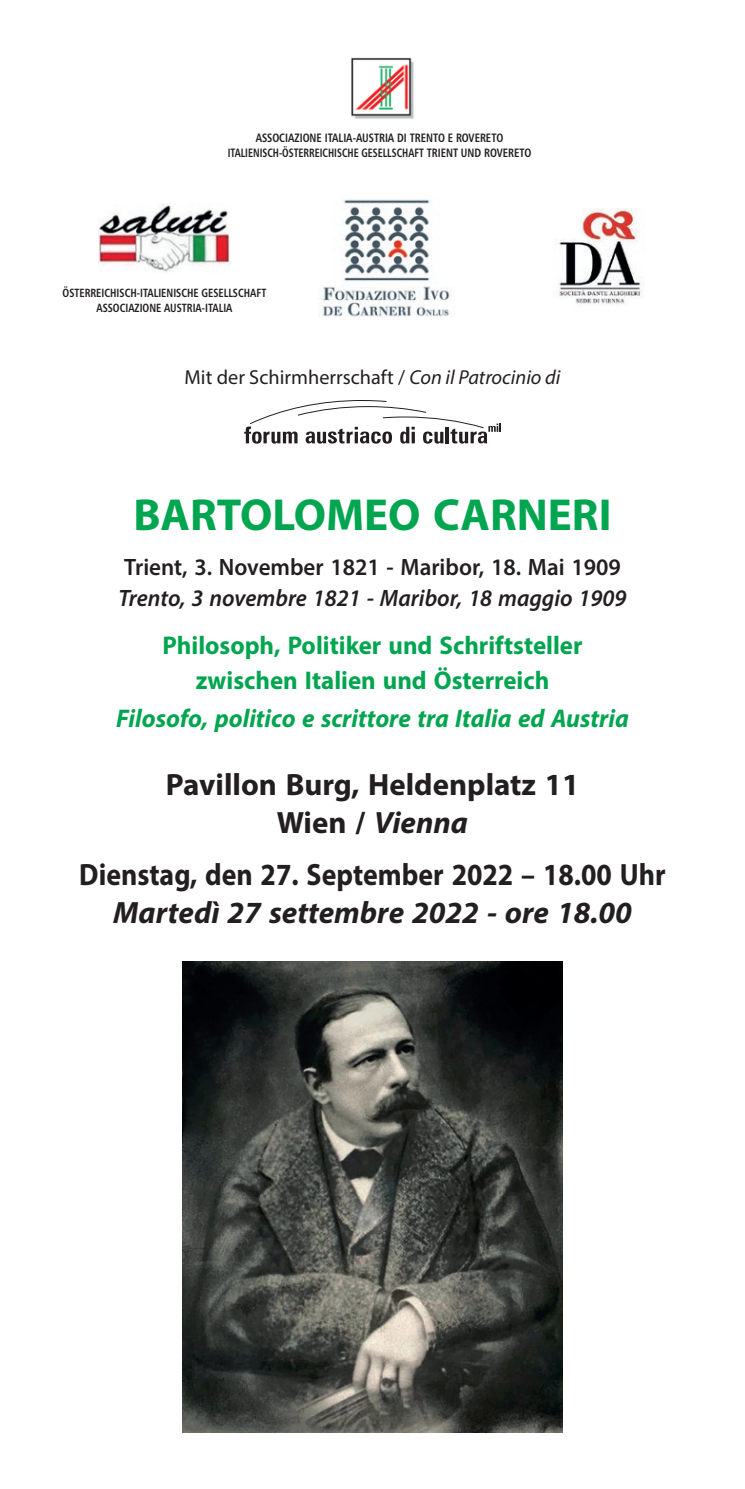
<style>
.page{position:relative;width:745px;height:1489px;background:#fff}
.page>*{position:absolute;margin:0;border:0;box-sizing:border-box;transform-origin:0 0}
.heading_1{font:700 45px "Myriad Pro";color:#00a54f}
.t1{font:italic 700 31px "Myriad Pro";color:#231f20}
.t2{font:700 31px "Myriad Pro";color:#231f20;scale:.9 1}
.t3{font:700 31px "Myriad Pro";color:#231f20}
.t4{font:700 25.75px "Myriad Pro";color:#00a54f}
.t5{font:italic 700 25.75px "Myriad Pro";color:#00a54f}
.t6{font:italic 600 23.75px "Myriad Pro";color:#231f20}
.t7{font:600 23.75px "Myriad Pro";color:#231f20}
.t8{font:20.25px "Myriad Pro";color:#231f20}
.t9{font:12px "Humanist 777 BT Bold Condensed B";color:#231f20;scale:.9 1}
.t10{font:12px "Humanist 777 BT Bold Condensed B";color:#231f20;scale:.85 1}
.s1{font-style:italic}
.s2{font-style:normal}
</style>
<div class="page">
<img style="left:183px;top:961px;width:378px;height:470px">
<svg style="left:244px;top:400px;width:256px;height:43px"></svg>
<img style="left:351px;top:57px;width:63px;height:62px">
<img style="left:320px;top:199px;width:134px;height:118px">
<img style="left:558px;top:209px;width:85px;height:96px">
<img style="left:98px;top:204px;width:132px;height:68px">
<p class="t9" style="left:255px;top:130px;width:276px">ASSOCIAZIONE ITALIA-AUSTRIA DI TRENTO E ROVERETO</p>
<p class="t10" style="left:227px;top:145px;width:359px">ITALIENISCH-ÖSTERREICHISCHE GESELLSCHAFT TRIENT UND ROVERETO</p>
<p class="t9" style="left:63px;top:285px;width:228px">ÖSTERREICHISCH-ITALIENISCHE GESELLSCHAFT</p>
<p class="t9" style="left:97px;top:300px;width:152px">ASSOCIAZIONE AUSTRIA-ITALIA</p>
<p class="t8" style="left:184px;top:364px;width:377px">Mit der Schirmherrschaft / <span class="s1">Con il Patrocinio di</span></p>
<p class="heading_1" style="left:133px;top:485px;width:479px">BARTOLOMEO CARNERI</p>
<p class="t7" style="left:124px;top:552px;width:497px">Trient, 3. November 1821 - Maribor, 18. Mai 1909</p>
<p class="t6" style="left:118px;top:583px;width:509px">Trento, 3 novembre 1821 - Maribor, 18 maggio 1909</p>
<p class="t4" style="left:162px;top:628px;width:421px">Philosoph, Politiker und Schriftsteller</p>
<p class="t4" style="left:196px;top:663px;width:355px">zwischen Italien und Österreich</p>
<p class="t5" style="left:116px;top:701px;width:514px">Filosofo, politico e scrittore tra Italia ed Austria</p>
<p class="t3" style="left:166px;top:764px;width:414px">Pavillon Burg, Heldenplatz 11</p>
<p class="t1" style="left:277px;top:802px;width:192px"><span class="s2">Wien /</span> Vienna</p>
<p class="t2" style="left:79px;top:854px;width:652px">Dienstag, den 27. September 2022 – 18.00 Uhr</p>
<p class="t1" style="left:113px;top:892px;width:520px">Martedì 27 settembre 2022 - ore 18.00</p>
</div>
